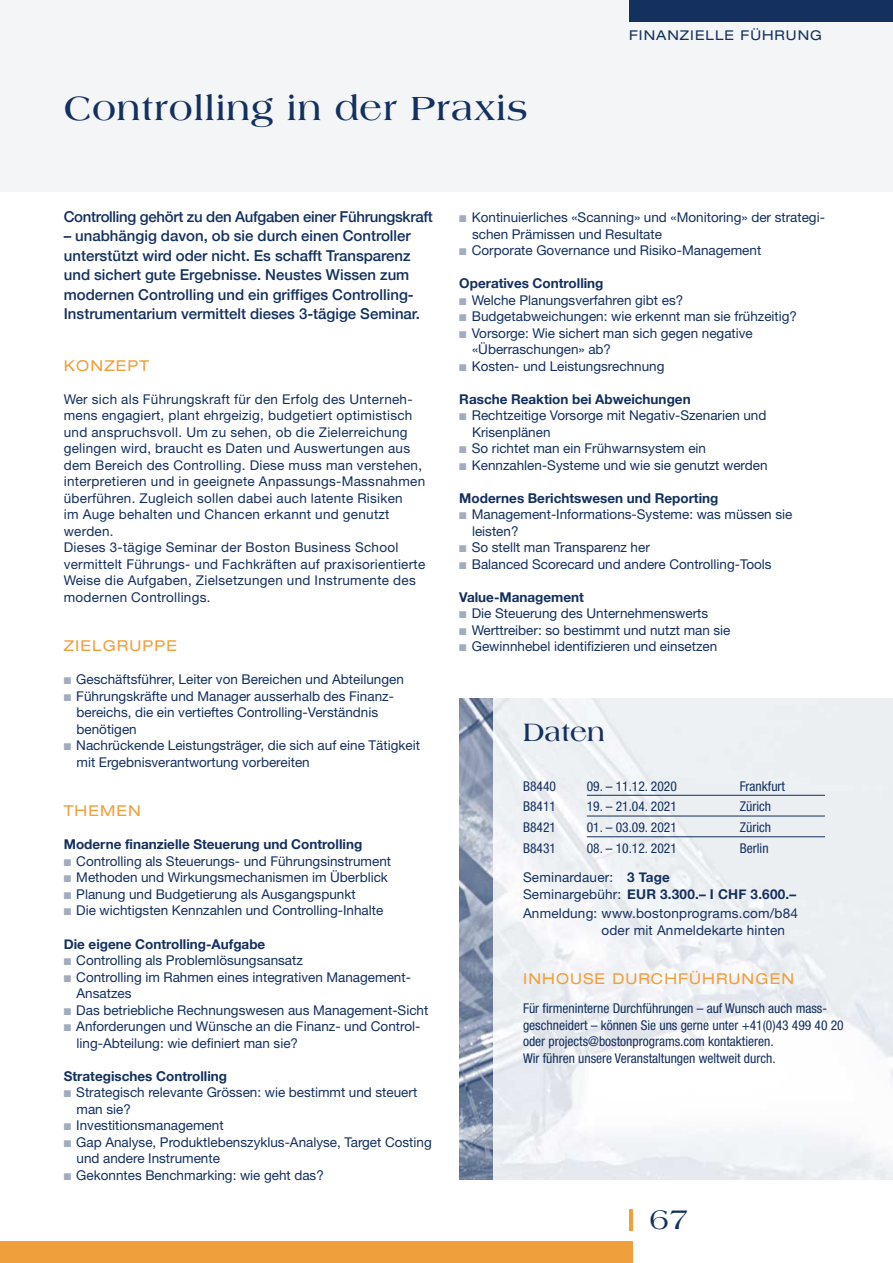
<style>
.page{position:relative;width:893px;height:1263px;background:#fff}
.page>*{position:absolute;margin:0;border:0;box-sizing:border-box;transform-origin:0 0}
.t1{font:700 36px "Americana";letter-spacing:.025em;color:#13305e}
.t2{font:30px "Americana";color:#13305e}
.t3{font:700 27px "Americana";color:#13305e}
.t4{font:500 15px/19.5px "Helvetica Neue";color:#13305e}
.t5{font:500 15px "Helvetica Neue";letter-spacing:-.02em;color:#13305e}
.t6{font:expanded 15px "Helvetica Neue";letter-spacing:.075em;color:#ef9f3c}
.t7{font:13.5px/16.5px "Helvetica Neue";color:#13305e}
.t8{font:13.5px/16.5px "Helvetica Neue";letter-spacing:.02em;color:#13305e}
.t9{font:condensed 13.5px/16.5px "Helvetica Neue";color:#13305e}
.t10{font:700 13.5px "Helvetica Neue";color:#13305e}
.t11{font:expanded 13.5px "Helvetica Neue";letter-spacing:.075em;color:#13305e}
.s1{color:#a1acbe}
.s2{font-weight:700}
</style>
<div class="page">
<div style="left:0;top:0;width:893px;height:191px;background:#f3f5f7"></div>
<div style="left:0;top:1242px;width:632px;height:21px;background:#ef9f3c"></div>
<hr style="left:629px;top:1209px;width:3px;height:21px;background:#ef9f3c">
<div style="left:629px;top:0;width:264px;height:21px;background:#13305e"></div>
<img style="left:459px;top:699px;width:34px;height:480px">
<hr style="left:587px;top:795px;width:238px;height:1px;background:#13305e">
<hr style="left:587px;top:816px;width:238px;height:1px;background:#13305e">
<hr style="left:587px;top:836px;width:238px;height:1px;background:#13305e">
<h1 class="t1" style="left:64px;top:94px;width:466px">Controlling in der Praxis</h1>
<p class="t11" style="left:629px;top:30px;width:194px">FINANZIELLE FÜHRUNG</p>
<p class="t5" style="left:64px;top:207px;width:371px">Controlling gehört zu den Aufgaben einer Führungskraft</p>
<p class="t4" style="left:64px;top:226px;width:358px">– unabhängig davon, ob sie durch einen Controller unterstützt wird oder nicht. Es schafft Transparenz und sichert gute Ergebnisse. Neustes Wissen zum modernen Controlling und ein griffiges Controlling-Instrumentarium vermittelt dieses 3-tägige Seminar.</p>
<p class="t6" style="left:64px;top:360px;width:87px">KONZEPT</p>
<p class="t8" style="left:64px;top:392px;width:363px">Wer sich als Führungskraft für den Erfolg des Unterneh&shy;mens engagiert, plant ehrgeizig, budgetiert optimistisch und anspruchsvoll. Um zu sehen, ob die Zielerreichung gelingen wird, braucht es Daten und Auswertungen aus dem Bereich des Controlling. Diese muss man verstehen, interpretieren und in geeignete Anpassungs-Massnahmen überführen. Zugleich sollen dabei auch latente Risiken<br>im Auge behalten und Chancen erkannt und genutzt werden.<br>Dieses 3-tägige Seminar der Boston Business School vermittelt Führungs- und Fachkräften auf praxisorientierte Weise die Aufgaben, Zielsetzungen und Instrumente des modernen Controllings.</p>
<p class="t6" style="left:64px;top:640px;width:115px">ZIELGRUPPE</p>
<p class="t7" style="left:64px;top:673px;width:342px"><span class="s1">■</span> Geschäftsführer, Leiter von Bereichen und Abteilungen</p>
<p class="t7" style="left:77px;top:689px;width:319px;text-indent:-13px"><span class="s1">■</span> Führungskräfte und Manager ausserhalb des Finanz - bereichs, die ein vertieftes Controlling-Verständnis benötigen</p>
<p class="t7" style="left:77px;top:739px;width:345px;text-indent:-13px"><span class="s1">■</span> Nachrückende Leistungsträger, die sich auf eine Tätigkeit mit Ergebnis verantwortung vorbereiten</p>
<p class="t6" style="left:64px;top:805px;width:79px">THEMEN</p>
<p class="t10" style="left:64px;top:836px;width:300px">Moderne finanzielle Steuerung und Controlling</p>
<p class="t7" style="left:64px;top:854px;width:329px"><span class="s1">■</span> Controlling als Steuerungs- und Führungsinstrument</p>
<p class="t7" style="left:64px;top:871px;width:326px"><span class="s1">■</span> Methoden und Wirkungsmechanismen im Überblick</p>
<p class="t7" style="left:64px;top:887px;width:293px"><span class="s1">■</span> Planung und Budgetierung als Ausgangspunkt</p>
<p class="t7" style="left:64px;top:904px;width:321px"><span class="s1">■</span> Die wichtigsten Kennzahlen und Controlling-Inhalte</p>
<p class="t10" style="left:64px;top:935px;width:203px">Die eigene Controlling-Aufgabe</p>
<p class="t7" style="left:64px;top:953px;width:241px"><span class="s1">■</span> Controlling als Problemlösungsansatz</p>
<p class="t7" style="left:77px;top:970px;width:336px;text-indent:-13px"><span class="s1">■</span> Controlling im Rahmen eines integrativen Management-<br>Ansatzes</p>
<p class="t7" style="left:64px;top:1003px;width:366px"><span class="s1">■</span> Das betriebliche Rechnungswesen aus Management-Sicht</p>
<p class="t7" style="left:77px;top:1019px;width:345px;text-indent:-13px"><span class="s1">■</span> Anforderungen und Wünsche an die Finanz- und Control&shy;ling-Abteilung: wie definiert man sie?</p>
<p class="t10" style="left:64px;top:1067px;width:165px">Strategisches Controlling</p>
<p class="t7" style="left:77px;top:1085px;width:342px;text-indent:-13px"><span class="s1">■</span> Strategisch relevante Grössen: wie bestimmt und steuert man sie?</p>
<p class="t7" style="left:64px;top:1118px;width:161px"><span class="s1">■</span> Investitionsmanagement</p>
<p class="t7" style="left:77px;top:1135px;width:357px;text-indent:-13px"><span class="s1">■</span> Gap Analyse, Produktlebenszyklus-Analyse, Target Costing und andere Instrumente</p>
<p class="t7" style="left:64px;top:1168px;width:262px"><span class="s1">■</span> Gekonntes Benchmarking: wie geht das?</p>
<p class="t7" style="left:472px;top:211px;width:354px;text-indent:-13px"><span class="s1">■</span> Kontinuierliches «Scanning» und «Monitoring» der strategi&shy;schen Prämissen und Resultate</p>
<p class="t7" style="left:459px;top:244px;width:304px"><span class="s1">■</span> Corporate Governance und Risiko-Management</p>
<p class="t10" style="left:459px;top:275px;width:146px">Operatives Controlling</p>
<p class="t7" style="left:459px;top:293px;width:225px"><span class="s1">■</span> Welche Planungsverfahren gibt es?</p>
<p class="t7" style="left:459px;top:310px;width:339px"><span class="s1">■</span> Budgetabweichungen: wie erkennt man sie frühzeitig?</p>
<p class="t7" style="left:472px;top:326px;width:282px;text-indent:-13px"><span class="s1">■</span> Vorsorge: Wie sichert man sich gegen negative «Überraschungen» ab?</p>
<p class="t7" style="left:459px;top:359px;width:207px"><span class="s1">■</span> Kosten- und Leistungsrechnung</p>
<p class="t10" style="left:459px;top:391px;width:233px">Rasche Reaktion bei Abweichungen</p>
<p class="t7" style="left:472px;top:409px;width:296px;text-indent:-13px"><span class="s1">■</span> Rechtzeitige Vorsorge mit Negativ-Szenarien und<br>Krisenplänen</p>
<p class="t7" style="left:459px;top:442px;width:248px"><span class="s1">■</span> So richtet man ein Frühwarnsystem ein</p>
<p class="t7" style="left:459px;top:458px;width:310px"><span class="s1">■</span> Kennzahlen-Systeme und wie sie genutzt werden</p>
<p class="t10" style="left:459px;top:490px;width:261px">Modernes Berichtswesen und Reporting</p>
<p class="t7" style="left:472px;top:508px;width:322px;text-indent:-13px"><span class="s1">■</span> Management-Informations-Systeme: was müssen sie leisten?</p>
<p class="t7" style="left:459px;top:541px;width:192px"><span class="s1">■</span> So stellt man Transparenz her</p>
<p class="t7" style="left:459px;top:557px;width:314px"><span class="s1">■</span> Balanced Scorecard und andere Controlling-Tools</p>
<p class="t10" style="left:459px;top:589px;width:126px">Value-Management</p>
<p class="t7" style="left:459px;top:607px;width:250px"><span class="s1">■</span> Die Steuerung des Unternehmenswerts</p>
<p class="t7" style="left:459px;top:623px;width:273px"><span class="s1">■</span> Werttreiber: so bestimmt und nutzt man sie</p>
<p class="t7" style="left:459px;top:640px;width:259px"><span class="s1">■</span> Gewinnhebel identifizieren und einsetzen</p>
<h3 class="t3" style="left:523px;top:721px;width:83px">Daten</h3>
<p class="t9" style="left:523px;top:779px;width:34px">B8440</p>
<p class="t9" style="left:587px;top:779px;width:91px">09. – 11.12. 2020</p>
<p class="t9" style="left:740px;top:779px;width:47px">Frankfurt</p>
<p class="t9" style="left:523px;top:799px;width:34px">B8411</p>
<p class="t9" style="left:587px;top:799px;width:91px">19. – 21.04. 2021</p>
<p class="t9" style="left:740px;top:799px;width:33px">Zürich</p>
<p class="t9" style="left:523px;top:820px;width:34px">B8421</p>
<p class="t9" style="left:587px;top:820px;width:91px">01. – 03.09. 2021</p>
<p class="t9" style="left:740px;top:820px;width:33px">Zürich</p>
<p class="t9" style="left:523px;top:841px;width:34px">B8431</p>
<p class="t9" style="left:587px;top:841px;width:91px">08. – 10.12. 2021</p>
<p class="t9" style="left:740px;top:841px;width:30px">Berlin</p>
<p class="t7" style="left:523px;top:870px;width:275px">Seminardauer: <span class="s2">3 Tage<br></span>Seminargebühr: <span class="s2">EUR 3.300.– I CHF 3.600.–</span></p>
<p class="t7" style="left:601px;top:906px;width:198px;text-indent:-78px">Anmeldung: www.bostonprograms.com/b84 oder mit Anmeldekarte hinten</p>
<p class="t6" style="left:523px;top:973px;width:273px">INHOUSE DURCHFÜHRUNGEN</p>
<p class="t9" style="left:523px;top:1001px;width:322px">Für firmeninterne Durchführungen – auf Wunsch auch mass&shy;geschneidert – können Sie uns gerne unter +41(0)43 499 40 20 oder projects@bostonprograms.com kontaktieren.<br>Wir führen unsere Veranstaltungen weltweit durch.</p>
<h2 class="t2" style="left:649px;top:1208px;width:40px">67</h2>
</div>
